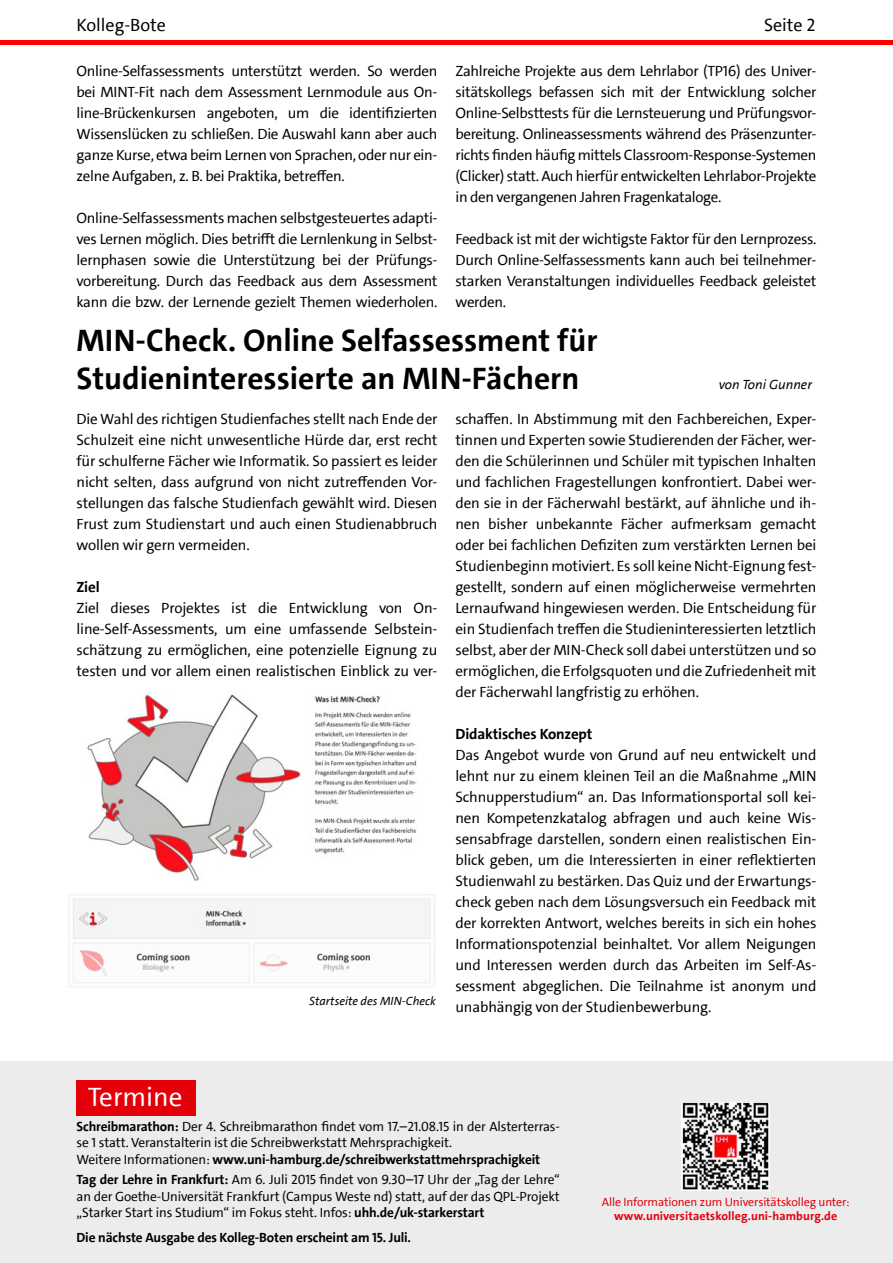
<style>
.page{position:relative;width:893px;height:1263px;background:#fff}
.page>*{position:absolute;margin:0;border:0;box-sizing:border-box;transform-origin:0 0}
.t1{font:700 31.5px/37.8px "The Sans UHH";color:#000}
.t2{font:27px "The Sans UHH";color:#fff}
.t3{font:18px "The Sans UHH";color:#000}
.t4{font:15px/21px "The Sans UHH";letter-spacing:-.02em;color:#000;text-align:justify}
.t5{font:700 15px "The Sans UHH";letter-spacing:-.01em;color:#000}
.t6{font:13.5px/16.5px "The Sans UHH";letter-spacing:-.01em;color:#000}
.t7{font:700 13.5px "The Sans UHH";letter-spacing:-.01em;color:#000}
.t8{font:italic 13.5px "The Sans UHH";color:#000}
.t9{font:12px "The Sans UHH";letter-spacing:-.01em;color:#e3000b}
.t10{font:700 12px "The Sans UHH";letter-spacing:.01em;color:#e3000b}
.t11{font:italic 12px "The Sans UHH";color:#000}
.s1{font-weight:700}
</style>
<div class="page">
<div style="left:0;top:40px;width:893px;height:5px;background:#f00"></div>
<div style="left:0;top:1061px;width:893px;height:202px;background:#ececec"></div>
<div style="left:77px;top:1080px;width:119px;height:35px;background:#e3000b"></div>
<img style="left:682px;top:1102px;width:87px;height:88px">
<img style="left:69px;top:694px;width:366px;height:293px">
<p class="t3" style="left:77px;top:13px;width:91px">Kolleg-Bote</p>
<p class="t3" style="left:764px;top:13px;width:53px">Seite 2</p>
<p class="t4" style="left:77px;top:60px;width:362px">Online-Selfassessments unterstützt werden. So werden bei MINT-Fit nach dem Assessment Lernmodule aus On&shy;line-Brückenkursen angeboten, um die identifizierten Wissenslücken zu schließen. Die Auswahl kann aber auch ganze Kurse, etwa beim Lernen von Sprachen, oder nur ein&shy;zelne Aufgaben, z. B. bei Praktika, betreffen.</p>
<p class="t4" style="left:77px;top:207px;width:362px">Online-Selfassessments machen selbstgesteuertes adapti&shy;ves Lernen möglich. Dies betrifft die Lernlenkung in Selbst&shy;lernphasen sowie die Unterstützung bei der Prüfungs&shy;vorbereitung. Durch das Feedback aus dem Assessment kann die bzw. der Lernende gezielt Themen wiederholen.</p>
<p class="t4" style="left:455px;top:60px;width:362px">Zahlreiche Projekte aus dem Lehrlabor (TP16) des Univer&shy;sitätskollegs befassen sich mit der Entwicklung solcher Online-Selbsttests für die Lernsteuerung und Prüfungsvor&shy;bereitung. Onlineassessments während des Präsenzunter&shy;richts finden häufig mittels Classroom-Response-Systemen (Clicker) statt. Auch hierfür entwickelten Lehrlabor-Projekte in den vergangenen Jahren Fragenkataloge.</p>
<p class="t4" style="left:455px;top:228px;width:362px">Feedback ist mit der wichtigste Faktor für den Lernprozess.<br>Durch Online-Selfassessments kann auch bei teilnehmer&shy;starken Veranstaltungen individuelles Feedback geleistet werden.</p>
<h1 class="t1" style="left:77px;top:322px;width:522px">MIN-Check. Online Selfassessment für<br>Studieninteressierte an MIN-Fächern</h1>
<p class="t8" style="left:719px;top:376px;width:95px">von Toni Gunner</p>
<p class="t4" style="left:77px;top:408px;width:362px">Die Wahl des richtigen Studienfaches stellt nach Ende der Schulzeit eine nicht unwesentliche Hürde dar, erst recht für schulferne Fächer wie Informatik. So passiert es leider nicht selten, dass aufgrund von nicht zutreffenden Vor&shy;stellungen das falsche Studienfach gewählt wird. Diesen Frust zum Studienstart und auch einen Studienabbruch wollen wir gern vermeiden.</p>
<p class="t5" style="left:77px;top:577px;width:25px">Ziel</p>
<p class="t4" style="left:77px;top:597px;width:362px">Ziel dieses Projektes ist die Entwicklung von On&shy;line-Self-Assessments, um eine umfassende Selbstein&shy;schätzung zu ermöglichen, eine potenzielle Eignung zu testen und vor allem einen realistischen Einblick zu ver-</p>
<p class="t11" style="left:309px;top:994px;width:128px">Startseite des MIN-Check</p>
<p class="t4" style="left:455px;top:408px;width:362px">schaffen. In Abstimmung mit den Fachbereichen, Exper&shy;tinnen und Experten sowie Studierenden der Fächer, wer&shy;den die Schülerinnen und Schüler mit typischen Inhalten und fachlichen Fragestellungen konfrontiert. Dabei wer&shy;den sie in der Fächerwahl bestärkt, auf ähnliche und ih&shy;nen bisher unbekannte Fächer aufmerksam gemacht oder bei fachlichen Defiziten zum verstärkten Lernen bei Studienbeginn motiviert. Es soll keine Nicht-Eignung fest&shy;gestellt, sondern auf einen möglicherweise vermehrten Lernaufwand hingewiesen werden. Die Entscheidung für ein Studienfach treffen die Studieninteressierten letztlich selbst, aber der MIN-Check soll dabei unterstützen und so ermöglichen, die Erfolgsquoten und die Zufriedenheit mit der Fächerwahl langfristig zu erhöhen.</p>
<p class="t5" style="left:455px;top:724px;width:139px">Didaktisches Konzept</p>
<p class="t4" style="left:455px;top:744px;width:362px">Das Angebot wurde von Grund auf neu entwickelt und lehnt nur zu einem kleinen Teil an die Maßnahme „MIN Schnupperstudium“ an. Das Informationsportal soll kei&shy;nen Kompetenzkatalog abfragen und auch keine Wis&shy;sensabfrage darstellen, sondern einen realistischen Ein&shy;blick geben, um die Interessierten in einer reflektierten Studienwahl zu bestärken. Das Quiz und der Erwartungs&shy;check geben nach dem Lösungsversuch ein Feedback mit der korrekten Antwort, welches bereits in sich ein hohes Informationspotenzial beinhaltet. Vor allem Neigungen und Interessen werden durch das Arbeiten im Self-As&shy;sessment abgeglichen. Die Teilnahme ist anonym und unabhängig von der Studienbewerbung.</p>
<h2 class="t2" style="left:88px;top:1080px;width:96px">Termine</h2>
<p class="t6" style="left:77px;top:1118px;width:485px"><span class="s1">Schreibmarathon:</span> Der 4. Schreibmarathon findet vom 17.–21.08.15 in der Alsterterras&shy;se 1 statt. Veranstalterin ist die Schreibwerkstatt Mehrsprachigkeit.<br>Weitere Informationen: <span class="s1">www.uni-hamburg.de/schreibwerkstattmehrsprachigkeit</span></p>
<p class="t6" style="left:77px;top:1171px;width:485px;text-align:justify"><span class="s1">Tag der Lehre in Frankfurt:</span> Am 6. Juli 2015 findet von 9.30–17 Uhr der „Tag der Lehre“ an der Goethe-Universität Frankfurt (Campus Weste nd) statt, auf der das QPL-Projekt „Starker Start ins Studium“ im Fokus steht. Infos: <span class="s1">uhh.de/uk-starkerstart</span></p>
<p class="t7" style="left:77px;top:1229px;width:336px">Die nächste Ausgabe des Kolleg-Boten erscheint am 15. Juli.</p>
<p class="t9" style="left:602px;top:1194px;width:249px">Alle Informationen zum Universitätskolleg unter:</p>
<p class="t10" style="left:614px;top:1208px;width:225px">www.universitaetskolleg.uni-hamburg.de</p>
</div>
